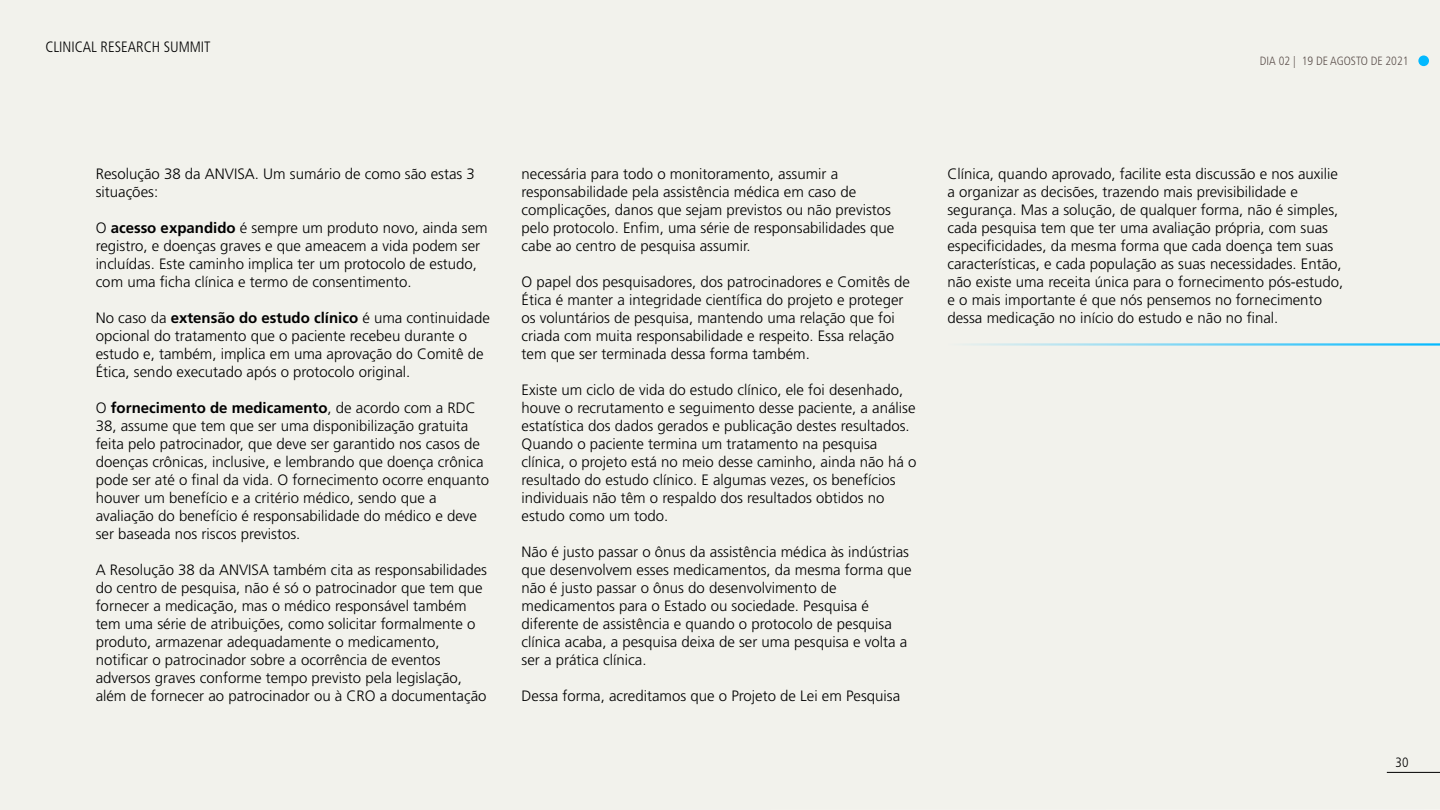
<style>
.page{position:relative;width:1440px;height:810px;background:#f2f2ec}
.page>*{position:absolute;margin:0;border:0;box-sizing:border-box;transform-origin:0 0}
.t1{font:300 15px/18px "Frutiger LT Std";color:#000}
.t2{font:300 condensed 15px "Frutiger LT Std";color:#000}
.t3{font:300 condensed 13.5px "Frutiger LT Std";color:#000}
.t4{font:300 condensed 12px "Frutiger LT Std";color:#5d514d}
.s1{font-weight:700}
</style>
<div class="page">
<hr style="left:1387px;top:772px;width:53px;height:1px;background:#000">
<div style="left:1418px;top:55px;width:11px;height:11px;background:#03b9ff;border-radius:50%"></div>
<hr style="left:947px;top:343px;width:493px;height:3px;background:#03b9ff">
<p class="t2" style="left:45px;top:38px;width:167px">CLINICAL RESEARCH SUMMIT</p>
<p class="t4" style="left:1260px;top:54px;width:150px">DIA 02 | 19 DE AGOSTO DE 2021</p>
<p class="t1" style="left:96px;top:165px;width:381px">Resolução 38 da ANVISA. Um sumário de como são estas 3 situações:</p>
<p class="t1" style="left:96px;top:219px;width:394px">O <span class="s1">acesso expandido</span> é sempre um produto novo, ainda sem registro, e doenças graves e que ameacem a vida podem ser incluídas. Este caminho implica ter um protocolo de estudo, com uma ficha clínica e termo de consentimento.</p>
<p class="t1" style="left:96px;top:309px;width:396px">No caso da <span class="s1">extensão do estudo clínico</span> é uma continuidade opcional do tratamento que o paciente recebeu durante o estudo e, também, implica em uma aprovação do Comitê de Ética, sendo executado após o protocolo original.</p>
<p class="t1" style="left:96px;top:399px;width:395px">O <span class="s1">fornecimento de medicamento</span>, de acordo com a RDC 38, assume que tem que ser uma disponibilização gratuita feita pelo patrocinador, que deve ser garantido nos casos de doenças crônicas, inclusive, e lembrando que doença crônica pode ser até o final da vida. O fornecimento ocorre enquanto houver um benefício e a critério médico, sendo que a avaliação do benefício é responsabilidade do médico e deve ser baseada nos riscos previstos.</p>
<p class="t1" style="left:96px;top:561px;width:393px">A Resolução 38 da ANVISA também cita as responsabilidades do centro de pesquisa, não é só o patrocinador que tem que fornecer a medicação, mas o médico responsável também tem uma série de atribuições, como solicitar formalmente o produto, armazenar adequadamente o medicamento, notificar o patrocinador sobre a ocorrência de eventos adversos graves conforme tempo previsto pela legislação, além de fornecer ao patrocinador ou à CRO a documentação</p>
<p class="t1" style="left:522px;top:165px;width:374px">necessária para todo o monitoramento, assumir a responsabilidade pela assistência médica em caso de complicações, danos que sejam previstos ou não previstos pelo protocolo. Enfim, uma série de responsabilidades que cabe ao centro de pesquisa assumir.</p>
<p class="t1" style="left:522px;top:273px;width:390px">O papel dos pesquisadores, dos patrocinadores e Comitês de Ética é manter a integridade científica do projeto e proteger os voluntários de pesquisa, mantendo uma relação que foi criada com muita responsabilidade e respeito. Essa relação tem que ser terminada dessa forma também.</p>
<p class="t1" style="left:522px;top:381px;width:396px">Existe um ciclo de vida do estudo clínico, ele foi desenhado, houve o recrutamento e seguimento desse paciente, a análise estatística dos dados gerados e publicação destes resultados.<br>Quando o paciente termina um tratamento na pesquisa clínica, o projeto está no meio desse caminho, ainda não há o resultado do estudo clínico. E algumas vezes, os benefícios individuais não têm o respaldo dos resultados obtidos no estudo como um todo.</p>
<p class="t1" style="left:522px;top:543px;width:392px">Não é justo passar o ônus da assistência médica às indústrias que desenvolvem esses medicamentos, da mesma forma que não é justo passar o ônus do desenvolvimento de medicamentos para o Estado ou sociedade. Pesquisa é diferente de assistência e quando o protocolo de pesquisa clínica acaba, a pesquisa deixa de ser uma pesquisa e volta a ser a prática clínica.</p>
<p class="t1" style="left:522px;top:687px;width:380px">Dessa forma, acreditamos que o Projeto de Lei em Pesquisa</p>
<p class="t1" style="left:947px;top:165px;width:397px">Clínica, quando aprovado, facilite esta discussão e nos auxilie a organizar as decisões, trazendo mais previsibilidade e segurança. Mas a solução, de qualquer forma, não é simples, cada pesquisa tem que ter uma avaliação própria, com suas especificidades, da mesma forma que cada doença tem suas características, e cada população as suas necessidades. Então, não existe uma receita única para o fornecimento pós-estudo, e o mais importante é que nós pensemos no fornecimento dessa medicação no início do estudo e não no final.</p>
<p class="t3" style="left:1395px;top:754px;width:15px">30</p>
</div>
